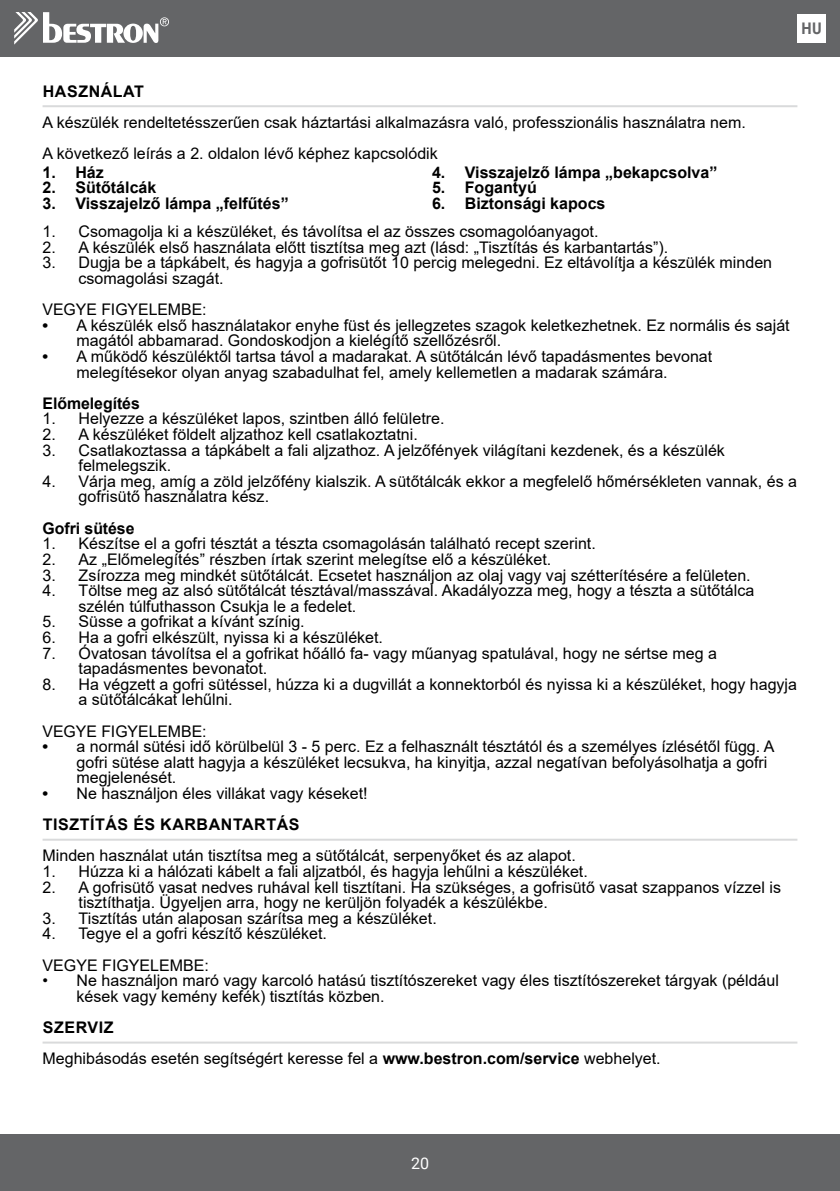
<style>
.page{position:relative;width:840px;height:1191px;background:#fff}
.page>*{position:absolute;margin:0;border:0;box-sizing:border-box;transform-origin:0 0}
.t1{font:16px/15.6px "Arial";color:#000}
.t2{font:700 16px "Arial";color:#000}
.t3{font:700 16px "Arial";letter-spacing:.035em;color:#000}
.t4{font:16px "Roboto";color:#fff}
.t5{font:700 16px "Century Gothic";color:#646567}
.s1{font-weight:700}
</style>
<div class="page">
<hr style="left:43px;top:105px;width:754px;height:2px;background:#d9dadb">
<hr style="left:43px;top:838px;width:754px;height:2px;background:#d9dadb">
<hr style="left:43px;top:1041px;width:754px;height:2px;background:#d9dadb">
<div style="left:0;top:0;width:839px;height:57px;background:#646567"></div>
<div style="left:0;top:1134px;width:839px;height:57px;background:#646567"></div>
<svg style="left:14px;top:12px;width:155px;height:33px"></svg>
<div style="left:797px;top:14px;width:28px;height:29px;background:#fff"></div>
<p class="t3" style="left:43px;top:80px;width:103px">HASZNÁLAT</p>
<p class="t1" style="left:43px;top:107px;width:704px;line-height:31.2px">A készülék rendeltetésszerűen csak háztartási alkalmazásra való, professzionális használatra nem.<br>A következő leírás a 2. oldalon lévő képhez kapcsolódik</p>
<p class="t2" style="left:43px;top:161px;width:63px">1. Ház</p>
<p class="t2" style="left:43px;top:176px;width:115px">2. Sütőtálcák</p>
<p class="t2" style="left:43px;top:192px;width:247px">3. Visszajelző lámpa „felfűtés”</p>
<p class="t2" style="left:432px;top:161px;width:287px">4. Visszajelző lámpa „bekapcsolva”</p>
<p class="t2" style="left:432px;top:176px;width:106px">5. Fogantyú</p>
<p class="t2" style="left:432px;top:192px;width:175px">6. Biztonsági kapocs</p>
<p class="t5" style="left:800px;top:16px;width:23px">HU</p>
<p class="t1" style="left:43px;top:224px;width:557px">1. Csomagolja ki a készüléket, és távolítsa el az összes csomagolóanyagot.</p>
<p class="t1" style="left:43px;top:239px;width:626px">2. A készülék első használata előtt tisztítsa meg azt (lásd: „Tisztítás és karbantartás”).</p>
<p class="t1" style="left:79px;top:255px;width:694px;text-indent:-36px">3. Dugja be a tápkábelt, és hagyja a gofrisütőt 10 percig melegedni. Ez eltávolítja a készülék minden csomagolási szagát.</p>
<p class="t1" style="left:43px;top:302px;width:165px">VEGYE FIGYELEMBE:</p>
<p class="t1" style="left:77px;top:317px;width:714px;text-indent:-34px"><span class="s1">•</span> A készülék első használatakor enyhe füst és jellegzetes szagok keletkezhetnek. Ez normális és saját magától abbamarad. Gondoskodjon a kielégítő szellőzésről.</p>
<p class="t1" style="left:77px;top:348px;width:637px;text-indent:-34px"><span class="s1">•</span> A működő készüléktől tartsa távol a madarakat. A sütőtálcán lévő tapadásmentes bevonat melegítésekor olyan anyag szabadulhat fel, amely kellemetlen a madarak számára.</p>
<p class="t2" style="left:43px;top:392px;width:99px">Előmelegítés</p>
<p class="t1" style="left:43px;top:411px;width:403px">1. Helyezze a készüléket lapos, szintben álló felületre.</p>
<p class="t1" style="left:43px;top:426px;width:376px">2. A készüléket földelt aljzathoz kell csatlakoztatni.</p>
<p class="t1" style="left:79px;top:442px;width:647px;text-indent:-36px">3. Csatlakoztassa a tápkábelt a fali aljzathoz. A jelzőfények világítani kezdenek, és a készülék felmelegszik.</p>
<p class="t1" style="left:79px;top:473px;width:719px;text-indent:-36px">4. Várja meg, amíg a zöld jelzőfény kialszik. A sütőtálcák ekkor a megfelelő hőmérsékleten vannak, és a gofrisütő használatra kész.</p>
<p class="t2" style="left:43px;top:517px;width:93px">Gofri sütése</p>
<p class="t1" style="left:43px;top:536px;width:554px">1. Készítse el a gofri tésztát a tészta csomagolásán található recept szerint.</p>
<p class="t1" style="left:43px;top:551px;width:510px">2. Az „Előmelegítés” részben írtak szerint melegítse elő a készüléket.</p>
<p class="t1" style="left:43px;top:567px;width:709px">3. Zsírozza meg mindkét sütőtálcát. Ecsetet használjon az olaj vagy vaj szétterítésére a felületen.</p>
<p class="t1" style="left:79px;top:582px;width:676px;text-indent:-36px">4. Töltse meg az alsó sütőtálcát tésztával/masszával. Akadályozza meg, hogy a tészta a sütőtálca szélén túlfuthasson Csukja le a fedelet.</p>
<p class="t1" style="left:43px;top:614px;width:263px">5. Süsse a gofrikat a kívánt színig.</p>
<p class="t1" style="left:43px;top:629px;width:342px">6. Ha a gofri elkészült, nyissa ki a készüléket.</p>
<p class="t1" style="left:79px;top:645px;width:639px;text-indent:-36px">7. Óvatosan távolítsa el a gofrikat hőálló fa- vagy műanyag spatulával, hogy ne sértse meg a tapadásmentes bevonatot.</p>
<p class="t1" style="left:79px;top:676px;width:719px;text-indent:-36px">8. Ha végzett a gofri sütéssel, húzza ki a dugvillát a konnektorból és nyissa ki a készüléket, hogy hagyja a sütőtálcákat lehűlni.</p>
<p class="t1" style="left:43px;top:723px;width:165px">VEGYE FIGYELEMBE:</p>
<p class="t1" style="left:77px;top:738px;width:699px;text-indent:-34px"><span class="s1">•</span> a normál sütési idő körülbelül 3 - 5 perc. Ez a felhasznált tésztától és a személyes ízlésétől függ. A gofri sütése alatt hagyja a készüléket lecsukva, ha kinyitja, azzal negatívan befolyásolhatja a gofri megjelenését.</p>
<p class="t1" style="left:43px;top:777px;width:326px;line-height:31.2px"><span class="s1">•</span> Ne használjon éles villákat vagy késeket!<br><span class="s1">TISZTÍTÁS ÉS KARBANTARTÁS</span></p>
<p class="t1" style="left:43px;top:848px;width:534px">Minden használat után tisztítsa meg a sütőtálcát, serpenyőket és az alapot.</p>
<p class="t1" style="left:43px;top:863px;width:546px">1. Húzza ki a hálózati kábelt a fali aljzatból, és hagyja lehűlni a készüléket.</p>
<p class="t1" style="left:79px;top:879px;width:703px;text-indent:-36px">2. A gofrisütő vasat nedves ruhával kell tisztítani. Ha szükséges, a gofrisütő vasat szappanos vízzel is tisztíthatja. Ügyeljen arra, hogy ne kerüljön folyadék a készülékbe.</p>
<p class="t1" style="left:43px;top:910px;width:395px">3. Tisztítás után alaposan szárítsa meg a készüléket.</p>
<p class="t1" style="left:43px;top:918px;width:286px;line-height:31.2px">4. Tegye el a gofri készítő készüléket.<br>VEGYE FIGYELEMBE:</p>
<p class="t1" style="left:77px;top:972px;width:703px;text-indent:-34px">• Ne használjon maró vagy karcoló hatású tisztítószereket vagy éles tisztítószereket tárgyak (például kések vagy kemény kefék) tisztítás közben.</p>
<p class="t1" style="left:43px;top:1011px;width:619px;line-height:31.2px"><span class="s1">SZERVIZ<br></span>Meghibásodás esetén segítségért keresse fel a <span class="s1">www.bestron.com/service</span> webhelyet.</p>
<p class="t4" style="left:411px;top:1151px;width:19px">20</p>
</div>
